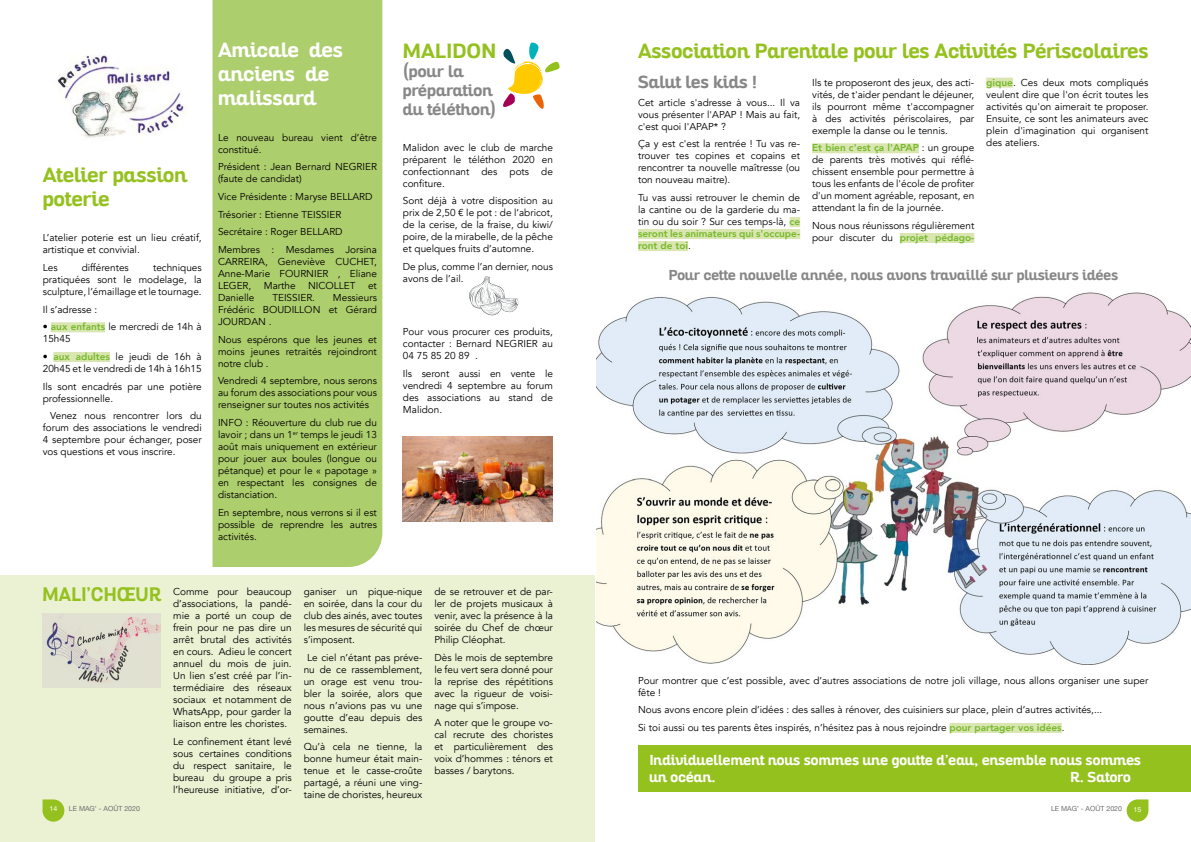
<style>
.page{position:relative;width:1191px;height:842px;background:#fff}
.page>*{position:absolute;margin:0;border:0;box-sizing:border-box;transform-origin:0 0}
.t1{font:700 20px/24px "Altair";color:#95c11f}
.t2{font:700 20px/24px "Altair";color:#fff}
.t3{font:700 19px "Altair";color:#95c11f;scale:.94 1}
.t4{font:700 17px "Altair";color:#878787}
.t5{font:700 16px/19.2px "Altair";color:#878787}
.t6{font:700 14px/16.8px "Altair";color:#fff}
.t7{font:700 14px "Altair";color:#878787}
.t8{font:10px/12px "Avenir";color:#000;text-align:justify}
.t9{font:7px "Helvetica Neue";color:#706f6f}
.t10{font:7px "Helvetica Neue";color:#fff}
.s1{font-weight:800;color:#76b82a}
</style>
<div class="page">
<div style="left:0;top:575px;width:594px;height:267px;background:#eaf2d3"></div>
<div style="left:638px;top:746px;width:553px;height:46px;background:#95c11f"></div>
<div style="left:212px;top:0;width:170px;height:567px;background:#adce6d"></div>
<svg style="left:43px;top:799px;width:21px;height:23px"></svg>
<svg style="left:1126px;top:799px;width:22px;height:23px"></svg>
<div style="left:51px;top:322px;width:54px;height:10px;background:#d9e6b1"></div>
<div style="left:53px;top:352px;width:57px;height:10px;background:#d9e6b1"></div>
<div style="left:949px;top:723px;width:112px;height:10px;background:#d9e6b1"></div>
<div style="left:789px;top:217px;width:11px;height:10px;background:#d9e6b1"></div>
<div style="left:638px;top:229px;width:162px;height:10px;background:#d9e6b1"></div>
<div style="left:638px;top:241px;width:50px;height:10px;background:#d9e6b1"></div>
<div style="left:812px;top:143px;width:107px;height:10px;background:#d9e6b1"></div>
<div style="left:899px;top:233px;width:75px;height:10px;background:#d9e6b1"></div>
<div style="left:986px;top:78px;width:27px;height:10px;background:#d9e6b1"></div>
<img style="left:596px;top:292px;width:594px;height:372px">
<img style="left:57px;top:55px;width:130px;height:83px">
<img style="left:43px;top:614px;width:118px;height:74px">
<svg style="left:503px;top:42px;width:57px;height:67px"></svg>
<svg style="left:469px;top:276px;width:50px;height:40px"></svg>
<img style="left:403px;top:437px;width:150px;height:84px">
<h1 class="t1" style="left:43px;top:163px;width:146px">Atelier passion poterie</h1>
<p class="t8" style="left:43px;top:232px;width:160px">L’atelier poterie est un lieu créatif, artistique et convivial.</p>
<p class="t8" style="left:43px;top:262px;width:16px">Les</p>
<p class="t8" style="left:82px;top:262px;width:49px">différentes</p>
<p class="t8" style="left:43px;top:262px;width:160px;text-indent:110px">techniques pratiquées sont le modelage, la sculpture, l’émaillage et le tournage.</p>
<p class="t8" style="left:43px;top:303px;width:56px">Il s’adresse :</p>
<p class="t8" style="left:43px;top:321px;width:160px">• <span class="s1">aux enfants</span> le mercredi de 14h à<br>15h45</p>
<p class="t8" style="left:43px;top:351px;width:160px">• <span class="s1">aux adultes</span> le jeudi de 16h à<br>20h45 et le vendredi de 14h à 16h15</p>
<p class="t8" style="left:43px;top:380px;width:160px">Ils sont encadrés par une potière professionnelle.</p>
<p class="t8" style="left:43px;top:410px;width:160px;text-indent:8px">Venez nous rencontrer lors du forum des associations le vendredi 4 septembre pour échanger, poser vos questions et vous inscrire.</p>
<h1 class="t2" style="left:218px;top:39px;width:126px">Amicale des anciens de malissard</h1>
<p class="t8" style="left:218px;top:131px;width:160px">Le nouveau bureau vient d’être constitué.</p>
<p class="t8" style="left:218px;top:161px;width:160px">Président : Jean Bernard NEGRIER (faute de candidat)</p>
<p class="t8" style="left:218px;top:188px;width:160px;line-height:17.7px;text-align:left">Vice Présidente : Maryse BELLARD<br>Trésorier : Etienne TEISSIER<br>Secrétaire : Roger BELLARD<br>Membres : Mesdames Jorsina</p>
<p class="t8" style="left:218px;top:256px;width:160px">CARREIRA, Geneviève CUCHET, Anne-Marie FOURNIER , Eliane LEGER, Marthe NICOLLET et Danielle</p>
<p class="t8" style="left:272px;top:292px;width:44px">TEISSIER.</p>
<p class="t8" style="left:218px;top:292px;width:160px;text-indent:115px">Messieurs Frédéric BOUDILLON et Gérard JOURDAN .</p>
<p class="t8" style="left:218px;top:333px;width:160px">Nous espérons que les jeunes et moins jeunes retraités rejoindront notre club .</p>
<p class="t8" style="left:218px;top:375px;width:160px">Vendredi 4 septembre, nous serons au forum des associations pour vous renseigner sur toutes nos activités</p>
<p class="t8" style="left:218px;top:417px;width:160px">INFO : Réouverture du club rue du lavoir ; dans un 1<sup>er</sup> temps le jeudi 13 août mais uniquement en extérieur pour jouer aux boules (longue ou pétanque) et pour le « papotage » en respectant les consignes de distanciation.</p>
<p class="t8" style="left:218px;top:506px;width:160px">En septembre, nous verrons si il est possible de reprendre les autres activités.</p>
<h1 class="t1" style="left:403px;top:39px;width:95px">MALIDON</h1>
<h3 class="t5" style="left:403px;top:62px;width:95px">(pour la préparation du téléthon)</h3>
<p class="t8" style="left:403px;top:141px;width:152px">Malidon avec le club de marche préparent le téléthon 2020 en confectionnant des pots de confiture.</p>
<p class="t8" style="left:403px;top:195px;width:152px">Sont déjà à votre disposition au prix de 2,50 € le pot : de l’abricot, de la cerise, de la fraise, du kiwi/ poire, de la mirabelle, de la pêche et quelques fruits d’automne.</p>
<p class="t8" style="left:403px;top:261px;width:152px">De plus, comme l’an dernier, nous avons de l’ail.</p>
<p class="t8" style="left:403px;top:326px;width:152px">Pour vous procurer ces produits, contacter : Bernard NEGRIER au 04 75 85 20 89 .</p>
<p class="t8" style="left:403px;top:367px;width:152px">Ils seront aussi en vente le vendredi 4 septembre au forum des associations au stand de Malidon.</p>
<h2 class="t3" style="left:43px;top:582px;width:128px">MALI’CHŒUR</h2>
<p class="t8" style="left:173px;top:586px;width:120px">Comme pour beaucoup d’associations, la pandé&shy;mie a porté un coup de frein pour ne pas dire un arrêt brutal des activités en cours. Adieu le concert annuel du mois de juin.<br>Un lien s’est créé par l’in&shy;termédiaire des réseaux sociaux et notamment de WhatsApp, pour garder la liaison entre les choristes.</p>
<p class="t8" style="left:173px;top:735px;width:120px">Le confinement étant levé sous certaines conditions du respect sanitaire, le bureau du groupe a pris l’heureuse initiative, d’or-</p>
<p class="t8" style="left:304px;top:586px;width:120px">ganiser un pique-nique en soirée, dans la cour du club des ainés, avec toutes les mesures de sécurité qui s’imposent.</p>
<p class="t8" style="left:304px;top:651px;width:120px;text-indent:4px">Le ciel n’étant pas préve&shy;nu de ce rassemblement, un orage est venu trou&shy;bler la soirée, alors que nous n’avions pas vu une goutte d’eau depuis des semaines.</p>
<p class="t8" style="left:304px;top:741px;width:120px">Qu’à cela ne tienne, la bonne humeur était main&shy;tenue et le casse-croûte partagé, a réuni une ving&shy;taine de choristes, heureux</p>
<p class="t8" style="left:434px;top:586px;width:120px">de se retrouver et de par&shy;ler de projets musicaux à venir, avec la présence à la soirée du Chef de chœur Philip Cléophat.</p>
<p class="t8" style="left:434px;top:651px;width:120px">Dès le mois de septembre le feu vert sera donné pour la reprise des répétitions avec la rigueur de voisi&shy;nage qui s’impose.</p>
<p class="t8" style="left:434px;top:717px;width:120px">A noter que le groupe vo&shy;cal recrute des choristes et particulièrement des voix d’hommes : ténors et basses / barytons.</p>
<h1 class="t1" style="left:638px;top:39px;width:512px">Association Parentale pour les Activités Périscolaires</h1>
<h3 class="t4" style="left:638px;top:71px;width:120px">Salut les kids !</h3>
<p class="t8" style="left:638px;top:96px;width:164px">Cet article s'adresse à vous... Il va vous présenter l'APAP ! Mais au fait, c'est quoi I'APAP* ?</p>
<p class="t8" style="left:638px;top:138px;width:164px">Ça y est c'est la rentrée ! Tu vas re&shy;trouver tes copines et copains et rencontrer ta nouvelle maîtresse (ou ton nouveau maitre).</p>
<p class="t8" style="left:638px;top:192px;width:164px">Tu vas aussi retrouver le chemin de la cantine ou de la garderie du ma&shy;tin ou du soir ? Sur ces temps-là, <span class="s1">ce seront les animateurs qui s'occupe&shy;ront de toi</span>.</p>
<p class="t8" style="left:812px;top:76px;width:164px">Ils te proposeront des jeux, des acti&shy;vités, de t'aider pendant le déjeuner, ils pourront même t'accompagner à des activités périscolaires, par exemple la danse ou le tennis.</p>
<p class="t8" style="left:812px;top:142px;width:164px"><span class="s1">Et bien c'est ça l'APAP</span> : un groupe de parents très motivés qui réflé&shy;chissent ensemble pour permettre à tous les enfants de l'école de profiter d'un moment agréable, reposant, en attendant la fin de la journée.</p>
<p class="t8" style="left:812px;top:220px;width:164px">Nous nous réunissons régulièrement pour discuter du <span class="s1">projet pédago-</span></p>
<p class="t8" style="left:986px;top:76px;width:164px"><span class="s1">gique</span>. Ces deux mots compliqués veulent dire que l'on écrit toutes les activités qu'on aimerait te proposer.<br>Ensuite, ce sont les animateurs avec plein d'imagination qui organisent des ateliers.</p>
<h3 class="t7" style="left:668px;top:266px;width:451px">Pour cette nouvelle année, nous avons travaillé sur plusieurs idées</h3>
<p class="t8" style="left:638px;top:674px;width:512px">Pour montrer que c’est possible, avec d’autres associations de notre joli village, nous allons organiser une super fête !</p>
<p class="t8" style="left:638px;top:701px;width:466px;line-height:17.7px">Nous avons encore plein d’idées : des salles à rénover, des cuisiniers sur place, plein d’autres activités,...<br>Si toi aussi ou tes parents êtes inspirés, n’hésitez pas à nous rejoindre <span class="s1">pour partager vos idées</span>.</p>
<h3 class="t6" style="left:649px;top:752px;width:493px">Individuellement nous sommes une goutte d’eau, ensemble nous sommes un océan.</h3>
<h3 class="t6" style="left:1070px;top:769px;width:62px">R. Satoro</h3>
<p class="t10" style="left:50px;top:803px;width:9px">14</p>
<p class="t9" style="left:69px;top:803px;width:73px">LE MAG’ - AOÛT 2020</p>
<p class="t9" style="left:1051px;top:804px;width:73px">LE MAG’ - AOÛT 2020</p>
<p class="t10" style="left:1133px;top:804px;width:9px">15</p>
</div>
